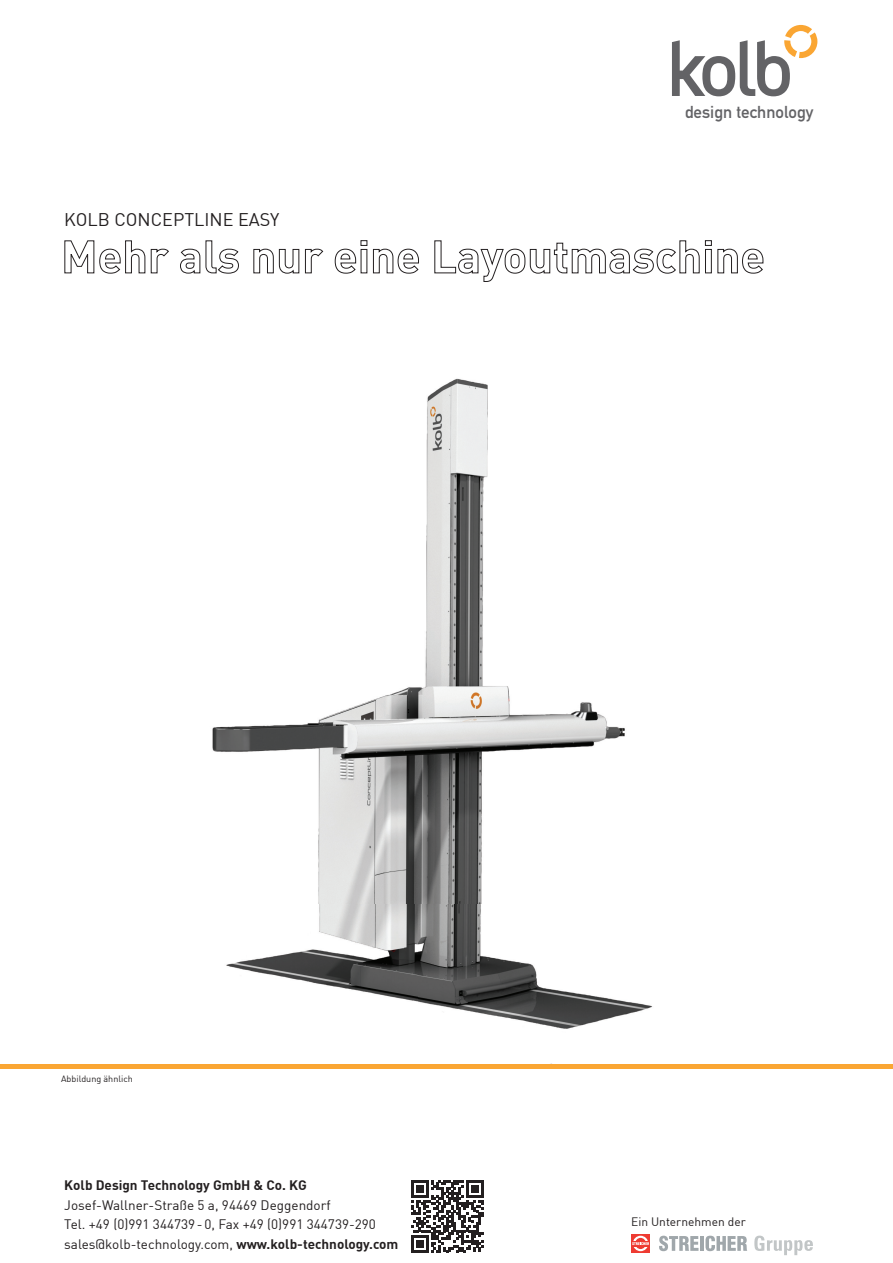
<style>
.page{position:relative;width:893px;height:1263px;background:#fff}
.page>*{position:absolute;margin:0;border:0;box-sizing:border-box;transform-origin:0 0}
.t1{font:18px "DIN Regular";color:#231f20}
.t2{font:16.95px "DIN Mittelschrift Std";color:#636366}
.t3{font:13.5px/19.6px "DIN Regular";color:#231f20}
.t4{font:13.5px "DIN Bold";color:#231f20}
.t5{font:12px "DIN Regular";color:#231f20}
.t6{font:9px "DIN Regular";color:#231f20}
.s1{font-family:"DIN Bold"}
</style>
<div class="page">
<img style="left:212px;top:378px;width:441px;height:651px">
<svg style="left:64px;top:240px;width:105px;height:34px"></svg>
<svg style="left:180px;top:240px;width:59px;height:34px"></svg>
<svg style="left:253px;top:248px;width:70px;height:26px"></svg>
<svg style="left:334px;top:240px;width:85px;height:34px"></svg>
<svg style="left:434px;top:240px;width:329px;height:42px"></svg>
<div style="left:0;top:1063px;width:892px;height:5px;background:#faa633"></div>
<svg style="left:672px;top:25px;width:145px;height:71px"></svg>
<svg style="left:659px;top:1235px;width:39px;height:15px"></svg>
<hr style="left:700px;top:1235px;width:3px;height:15px;background:#a0a7ab">
<svg style="left:705px;top:1235px;width:42px;height:15px"></svg>
<svg style="left:754px;top:1235px;width:58px;height:19px"></svg>
<svg style="left:631px;top:1234px;width:19px;height:18px"></svg>
<svg style="left:632px;top:1235px;width:16px;height:15px"></svg>
<div style="left:635px;top:1237px;width:10px;height:11px;background:#ee3b32;border-radius:50%"></div>
<svg style="left:631px;top:1240px;width:18px;height:5px"></svg>
<svg style="left:632px;top:1241px;width:17px;height:3px"></svg>
<svg style="left:411px;top:1180px;width:72px;height:72px"></svg>
<h1 class="t1" style="left:64px;top:208px;width:216px">KOLB cOnceptLine easy</h1>
<p class="t2" style="left:684px;top:102px;width:130px">design technology</p>
<p class="t6" style="left:61px;top:1073px;width:73px">abbildung ähnlich</p>
<p class="t4" style="left:64px;top:1176px;width:244px">Kolb Design Technology GmbH &amp; Co. KG</p>
<p class="t3" style="left:64px;top:1194px;width:335px">Josef-Wallner-straße 5 a, 94469 Deggendorf<br>tel. +49 (0)991 344739 - 0, Fax +49 (0)991 344739-290 sales@kolb-technology.com, <span class="s1">www.kolb-technology.com</span></p>
<p class="t5" style="left:631px;top:1213px;width:116px">ein Unternehmen der</p>
</div>
